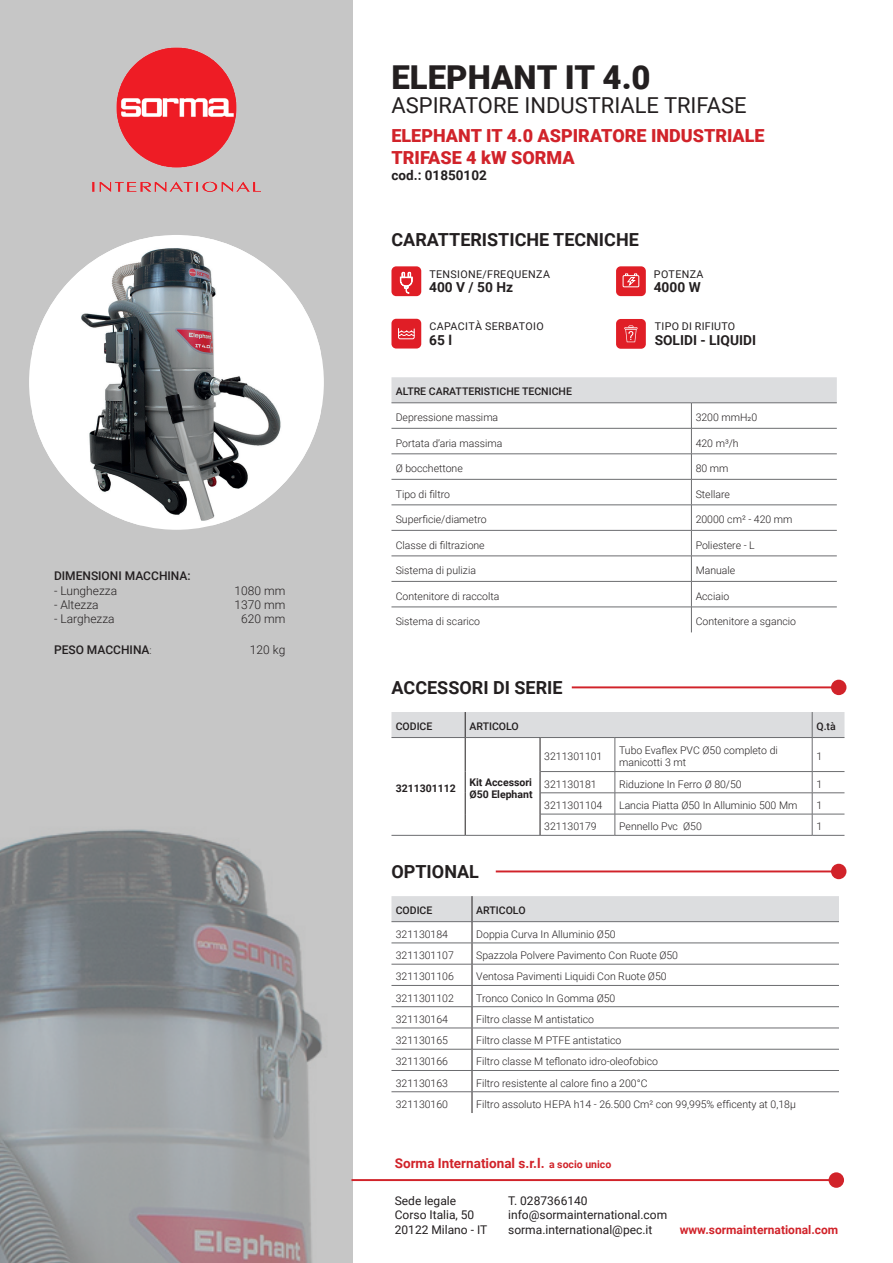
<style>
.page{position:relative;width:893px;height:1263px;background:#fff}
.page>*{position:absolute;margin:0;border:0;box-sizing:border-box;transform-origin:0 0}
.t1{font:900 33px "Roboto";color:#231f20}
.t2{font:21.9px "Roboto";color:#231f20}
.t3{font:900 18px/21.6px "Roboto";color:#d1232a}
.t4{font:700 18px "Roboto";color:#231f20}
.t5{font:700 13.8px "Roboto";color:#231f20}
.t6{font:700 13.5px "Roboto";color:#d1232a}
.t7{font:700 13.5px "Roboto";color:#231f20}
.t8{font:12px/14.4px "Roboto";color:#231f20}
.t9{font:300 12px/14.4px "Roboto";color:#231f20;text-align:center}
.t10{font:500 12px "Roboto";color:#231f20}
.t11{font:700 12px "Roboto";color:#d1232a}
.t12{font:10.65px "Roboto";letter-spacing:.035em;color:#231f20}
.t13{font:300 10.5px/12px "Roboto";color:#231f20}
.t14{font:500 10.5px "Roboto";color:#231f20}
.t15{font:700 10.5px/12.6px "Roboto";color:#231f20}
.s1{font-weight:300;font-size:10.5px}
.s2{font-size:10.5px}
</style>
<div class="page">
<div style="left:0;top:0;width:352px;height:1263px;background:#c6c6c6"></div>
<img style="left:92px;top:47px;width:168px;height:145px">
<hr style="left:351px;top:1179px;width:485px;height:2px;background:#d1232a">
<div style="left:829px;top:1172px;width:15px;height:16px;background:#d1232a;border-radius:50%"></div>
<img style="left:32px;top:236px;width:289px;height:289px">
<img style="left:0;top:829px;width:323px;height:434px">
<hr style="left:572px;top:686px;width:267px;height:2px;background:#d1232a">
<div style="left:831px;top:680px;width:15px;height:15px;background:#d1232a;border-radius:50%"></div>
<hr style="left:391px;top:835px;width:74px;height:1px;background:#6c6d70">
<hr style="left:465px;top:835px;width:75px;height:1px;background:#6c6d70">
<hr style="left:812px;top:835px;width:32px;height:1px;background:#6c6d70">
<svg style="left:391px;top:712px;width:453px;height:123px"></svg>
<hr style="left:540px;top:835px;width:75px;height:1px;background:#6c6d70">
<hr style="left:615px;top:835px;width:197px;height:1px;background:#6c6d70">
<svg style="left:391px;top:377px;width:446px;height:255px"></svg>
<div style="left:391px;top:266px;width:30px;height:30px;background:#e01e26;border-radius:5px"></div>
<svg style="left:400px;top:272px;width:12px;height:21px"></svg>
<div style="left:616px;top:266px;width:30px;height:30px;background:#e01e26;border-radius:5px"></div>
<div style="left:623px;top:275px;width:16px;height:12px;border:1px solid #fff"></div>
<svg style="left:625px;top:273px;width:12px;height:14px"></svg>
<div style="left:616px;top:319px;width:30px;height:30px;background:#e01e26;border-radius:5px"></div>
<svg style="left:624px;top:325px;width:14px;height:17px"></svg>
<div style="left:391px;top:319px;width:30px;height:29px;background:#e01e26;border-radius:5px"></div>
<svg style="left:398px;top:328px;width:17px;height:12px"></svg>
<hr style="left:496px;top:870px;width:343px;height:2px;background:#d1232a">
<div style="left:831px;top:864px;width:15px;height:15px;background:#d1232a;border-radius:50%"></div>
<svg style="left:391px;top:896px;width:448px;height:217px"></svg>
<hr style="left:391px;top:943px;width:81px;height:1px;background:#6c6d70">
<hr style="left:472px;top:943px;width:367px;height:1px;background:#6c6d70">
<hr style="left:391px;top:964px;width:81px;height:1px;background:#6c6d70">
<hr style="left:472px;top:964px;width:367px;height:1px;background:#6c6d70">
<hr style="left:391px;top:985px;width:81px;height:1px;background:#6c6d70">
<hr style="left:472px;top:985px;width:367px;height:1px;background:#6c6d70">
<hr style="left:391px;top:1006px;width:81px;height:1px;background:#6c6d70">
<hr style="left:472px;top:1006px;width:367px;height:1px;background:#6c6d70">
<hr style="left:391px;top:1028px;width:81px;height:1px;background:#6c6d70">
<hr style="left:472px;top:1028px;width:367px;height:1px;background:#6c6d70">
<hr style="left:391px;top:1049px;width:81px;height:1px;background:#6c6d70">
<hr style="left:472px;top:1049px;width:367px;height:1px;background:#6c6d70">
<hr style="left:391px;top:1070px;width:81px;height:1px;background:#6c6d70">
<hr style="left:472px;top:1070px;width:367px;height:1px;background:#6c6d70">
<hr style="left:391px;top:1091px;width:81px;height:1px;background:#6c6d70">
<hr style="left:472px;top:1091px;width:367px;height:1px;background:#6c6d70">
<p class="t10" style="left:54px;top:567px;width:138px">DIMENSIONI MACCHINA:</p>
<p class="t9" style="left:54px;top:583px;width:65px">- Lunghezza</p>
<p class="t9" style="left:54px;top:597px;width:46px">- Altezza</p>
<p class="t9" style="left:54px;top:611px;width:62px">- Larghezza</p>
<p class="t9" style="left:235px;top:583px;width:52px">1080 mm<br>1370 mm<br>620 mm</p>
<p class="t10" style="left:54px;top:641px;width:99px">PESO MACCHINA<span class="s1">:</span></p>
<p class="t9" style="left:250px;top:642px;width:37px">120 kg</p>
<h1 class="t1" style="left:391px;top:54px;width:261px">ELEPHANT IT 4.0</h1>
<h2 class="t2" style="left:391px;top:90px;width:357px">ASPIRATORE INDUSTRIALE TRIFASE</h2>
<h3 class="t3" style="left:391px;top:125px;width:375px">ELEPHANT IT 4.0 ASPIRATORE INDUSTRIALE<br>TRIFASE 4 kW SORMA</h3>
<p class="t7" style="left:391px;top:166px;width:97px">cod.: 01850102</p>
<h3 class="t4" style="left:391px;top:227px;width:249px">CARATTERISTICHE TECNICHE</h3>
<p class="t12" style="left:429px;top:267px;width:122px">TENSIONE/FREQUENZA</p>
<h3 class="t5" style="left:429px;top:278px;width:85px">400 V / 50 Hz</h3>
<p class="t12" style="left:429px;top:319px;width:116px">CAPACITÀ SERBATOIO</p>
<h3 class="t5" style="left:429px;top:330px;width:24px">65 l</h3>
<p class="t12" style="left:654px;top:267px;width:51px">POTENZA</p>
<h3 class="t5" style="left:654px;top:278px;width:48px">4000 W</h3>
<p class="t12" style="left:655px;top:319px;width:82px">TIPO DI RIFIUTO</p>
<h3 class="t5" style="left:655px;top:330px;width:103px">SOLIDI - LIQUIDI</h3>
<p class="t14" style="left:396px;top:384px;width:178px">ALTRE CARATTERISTICHE TECNICHE</p>
<p class="t13" style="left:396px;top:411px;width:104px">Depressione massima</p>
<p class="t13" style="left:696px;top:411px;width:63px">3200 mmH20</p>
<p class="t13" style="left:396px;top:436px;width:108px">Portata d’aria massima</p>
<p class="t13" style="left:696px;top:436px;width:45px">420 m³/h</p>
<p class="t13" style="left:396px;top:462px;width:69px">Ø bocchettone</p>
<p class="t13" style="left:696px;top:462px;width:34px">80 mm</p>
<p class="t13" style="left:396px;top:487px;width:56px">Tipo di filtro</p>
<p class="t13" style="left:696px;top:487px;width:36px">Stellare</p>
<p class="t13" style="left:396px;top:513px;width:92px">Superficie/diametro</p>
<p class="t13" style="left:696px;top:513px;width:98px">20000 cm² - 420 mm</p>
<p class="t13" style="left:396px;top:538px;width:90px">Classe di filtrazione</p>
<p class="t13" style="left:696px;top:538px;width:61px">Poliestere - L</p>
<p class="t13" style="left:396px;top:564px;width:82px">Sistema di pulizia</p>
<p class="t13" style="left:696px;top:564px;width:41px">Manuale</p>
<p class="t13" style="left:396px;top:589px;width:105px">Contenitore di raccolta</p>
<p class="t13" style="left:696px;top:589px;width:35px">Acciaio</p>
<p class="t13" style="left:396px;top:615px;width:86px">Sistema di scarico</p>
<p class="t13" style="left:696px;top:615px;width:102px">Contenitore a sgancio</p>
<h3 class="t4" style="left:391px;top:675px;width:173px">ACCESSORI DI SERIE</h3>
<p class="t14" style="left:396px;top:719px;width:38px">CODICE</p>
<p class="t14" style="left:469px;top:719px;width:51px">ARTICOLO</p>
<p class="t14" style="left:816px;top:719px;width:21px">Q.tà</p>
<p class="t15" style="left:396px;top:781px;width:62px">3211301112</p>
<p class="t15" style="left:469px;top:775px;width:65px">Kit Accessori<br>Ø50 Elephant</p>
<p class="t13" style="left:544px;top:750px;width:60px">3211301101</p>
<p class="t13" style="left:619px;top:744px;width:160px">Tubo Evaflex PVC Ø50 completo di manicotti 3 mt</p>
<p class="t13" style="left:816px;top:750px;width:7px">1</p>
<p class="t13" style="left:544px;top:777px;width:54px">321130181</p>
<p class="t13" style="left:619px;top:777px;width:124px">Riduzione In Ferro Ø 80/50</p>
<p class="t13" style="left:816px;top:777px;width:7px">1</p>
<p class="t13" style="left:544px;top:799px;width:60px">3211301104</p>
<p class="t13" style="left:619px;top:799px;width:180px">Lancia Piatta Ø50 In Alluminio 500 Mm</p>
<p class="t13" style="left:816px;top:799px;width:7px">1</p>
<p class="t13" style="left:544px;top:820px;width:54px">321130179</p>
<p class="t13" style="left:619px;top:820px;width:84px">Pennello Pvc Ø50</p>
<p class="t13" style="left:816px;top:820px;width:7px">1</p>
<h3 class="t4" style="left:391px;top:859px;width:89px">OPTIONAL</h3>
<p class="t14" style="left:396px;top:903px;width:38px">CODICE</p>
<p class="t14" style="left:476px;top:903px;width:51px">ARTICOLO</p>
<p class="t13" style="left:396px;top:928px;width:54px">321130184</p>
<p class="t13" style="left:476px;top:928px;width:141px">Doppia Curva In Alluminio Ø50</p>
<p class="t13" style="left:396px;top:949px;width:60px">3211301107</p>
<p class="t13" style="left:476px;top:949px;width:203px">Spazzola Polvere Pavimento Con Ruote Ø50</p>
<p class="t13" style="left:396px;top:970px;width:60px">3211301106</p>
<p class="t13" style="left:476px;top:970px;width:192px">Ventosa Pavimenti Liquidi Con Ruote Ø50</p>
<p class="t13" style="left:396px;top:991px;width:60px">3211301102</p>
<p class="t13" style="left:476px;top:991px;width:141px">Tronco Conico In Gomma Ø50</p>
<p class="t13" style="left:396px;top:1013px;width:54px">321130164</p>
<p class="t13" style="left:476px;top:1013px;width:119px">Filtro classe M antistatico</p>
<p class="t13" style="left:396px;top:1034px;width:54px">321130165</p>
<p class="t13" style="left:476px;top:1034px;width:147px">Filtro classe M PTFE antistatico</p>
<p class="t13" style="left:396px;top:1055px;width:54px">321130166</p>
<p class="t13" style="left:476px;top:1055px;width:183px">Filtro classe M teflonato idro-oleofobico</p>
<p class="t13" style="left:396px;top:1076px;width:54px">321130163</p>
<p class="t13" style="left:476px;top:1076px;width:173px">Filtro resistente al calore fino a 200°C</p>
<p class="t13" style="left:396px;top:1098px;width:54px">321130160</p>
<p class="t13" style="left:476px;top:1098px;width:321px">Filtro assoluto HEPA h14 - 26.500 Cm² con 99,995% efficenty at 0,18μ</p>
<p class="t6" style="left:395px;top:1153px;width:218px">Sorma International s.r.l. <span class="s2">a socio unico</span></p>
<p class="t8" style="left:395px;top:1193px;width:94px">Sede legale<br>Corso Italia, 50<br>20122 Milano - IT</p>
<p class="t8" style="left:508px;top:1193px;width:161px">T. 0287366140 info@sormainternational.com sorma.international@pec.it</p>
<p class="t11" style="left:680px;top:1221px;width:160px">www.sormainternational.com</p>
</div>
